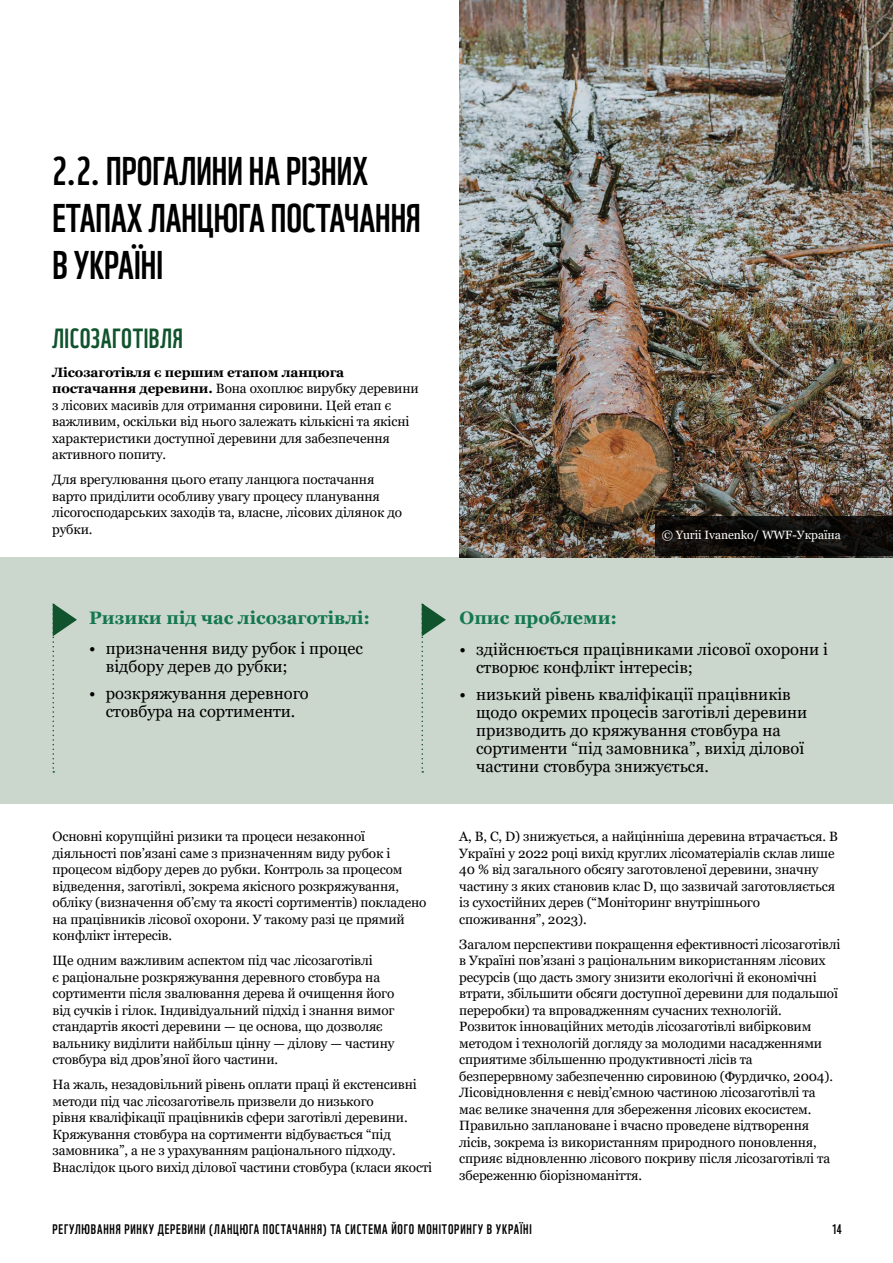
<style>
.page{position:relative;width:893px;height:1263px;background:#fff}
.page>*{position:absolute;margin:0;border:0;box-sizing:border-box;transform-origin:0 0}
.t1{font:39px/46.8px "WWF";color:#000}
.t2{font:27px "WWF";letter-spacing:.02em;color:#10532c}
.t3{font:700 18px "Georgia";color:#137750}
.t4{font:16.5px/18px "Georgia";color:#000}
.t5{font:13.5px/16.5px "Georgia";letter-spacing:-.01em;color:#000}
.t6{font:13.5px "WWF";letter-spacing:.06em;color:#000}
.t7{font:12px "Georgia";letter-spacing:-.005em;color:#fff}
.s1{font-weight:700}
</style>
<div class="page">
<div style="left:0;top:557px;width:893px;height:247px;background:#cbd6cc"></div>
<svg style="left:53px;top:603px;width:24px;height:170px"></svg>
<svg style="left:421px;top:603px;width:25px;height:170px"></svg>
<img style="left:459px;top:0;width:434px;height:557px">
<svg style="left:655px;top:516px;width:238px;height:40px;background:#0f0d0a"></svg>
<h1 class="t1" style="left:53px;top:144px;width:370px">2.2. ПРОГАЛИНИ НА РІЗНИХ<br>ЕТАПАХ ЛАНЦЮГА ПОСТАЧАННЯ<br>В УКРАЇНІ</h1>
<h2 class="t2" style="left:52px;top:317px;width:132px">ЛІСОЗАГОТІВЛЯ</h2>
<p class="t5" style="left:52px;top:364px;width:368px"><span class="s1">Лісозаготівля є першим етапом ланцюга постачання деревини.</span> Вона охоплює вирубку деревини з лісових масивів для отримання сировини. Цей етап є важливим, оскільки від нього залежать кількісні та якісні характеристики доступної деревини для забезпечення активного попиту.</p>
<p class="t5" style="left:52px;top:471px;width:352px">Для врегулювання цього етапу ланцюга постачання варто приділити особливу увагу процесу планування лісогосподарських заходів та, власне, лісових ділянок до рубки.</p>
<p class="t7" style="left:662px;top:527px;width:181px">© Yurii Ivanenko/ WWF-Україна</p>
<h3 class="t3" style="left:89px;top:606px;width:282px">Ризики під час лісозаготівлі:</h3>
<p class="t4" style="left:106px;top:640px;width:259px;text-indent:-17px">• призначення виду рубок і процес відбору дерев до рубки;</p>
<p class="t4" style="left:89px;top:684px;width:221px;text-align:center">• розкряжування деревного стовбура на сортименти.</p>
<p class="t5" style="left:53px;top:829px;width:375px">Основні корупційні ризики та процеси незаконної діяльності пов’язані саме з призначенням виду рубок і процесом відбору дерев до рубки. Контроль за процесом відведення, заготівлі, зокрема якісного розкряжування, обліку (визначення об’єму та якості сортиментів) покладено на працівників лісової охорони. У такому разі це прямий конфлікт інтересів.</p>
<p class="t5" style="left:53px;top:953px;width:343px">Ще одним важливим аспектом під час лісозаготівлі<br>є раціональне розкряжування деревного стовбура на сортименти після звалювання дерева й очищення його від сучків і гілок. Індивідуальний підхід і знання вимог стандартів якості деревини — це основа, що дозволяє вальнику виділити найбільш цінну — ділову — частину стовбура від дров’яної його частини.</p>
<p class="t5" style="left:53px;top:1077px;width:381px">На жаль, незадовільний рівень оплати праці й екстенсивні методи під час лісозаготівель призвели до низького<br>рівня кваліфікації працівників сфери заготівлі деревини.<br>Кряжування стовбура на сортименти відбувається “під замовника”, а не з урахуванням раціонального підходу.<br>Внаслідок цього вихід ділової частини стовбура (класи якості</p>
<h3 class="t3" style="left:460px;top:606px;width:159px">Опис проблеми:</h3>
<p class="t4" style="left:476px;top:641px;width:353px;text-indent:-16px">• здійснюється працівниками лісової охорони і створює конфлікт інтересів;</p>
<p class="t4" style="left:476px;top:685px;width:333px;text-indent:-16px">• низький рівень кваліфікації працівників щодо окремих процесів заготівлі деревини призводить до кряжування стовбура на сортименти “під замовника”, вихід ділової частини стовбура знижується.</p>
<p class="t5" style="left:459px;top:829px;width:380px">A, B, C, D) знижується, а найцінніша деревина втрачається. В Україні у 2022 році вихід круглих лісоматеріалів склав лише 40 % від загального обсягу заготовленої деревини, значну частину з яких становив клас D, що зазвичай заготовляється із сухостійних дерев (“Моніторинг внутрішнього споживання”, 2023).</p>
<p class="t5" style="left:459px;top:936px;width:383px">Загалом перспективи покращення ефективності лісозаготівлі в Україні пов’язані з раціональним використанням лісових ресурсів (що дасть змогу знизити екологічні й економічні втрати, збільшити обсяги доступної деревини для подальшої переробки) та впровадженням сучасних технологій.<br>Розвиток інноваційних методів лісозаготівлі вибірковим методом і технологій догляду за молодими насадженнями сприятиме збільшенню продуктивності лісів та безперервному забезпеченню сировиною (Фурдичко, 2004).<br>Лісовідновлення є невід’ємною частиною лісозаготівлі та має велике значення для збереження лісових екосистем.<br>Правильно заплановане і вчасно проведене відтворення лісів, зокрема із використанням природного поновлення, сприяє відновленню лісового покриву після лісозаготівлі та збереженню біорізноманіття.</p>
<p class="t6" style="left:53px;top:1219px;width:481px">РЕГУЛЮВАННЯ РИНКУ ДЕРЕВИНИ (ЛАНЦЮГА ПОСТАЧАННЯ) ТА СИСТЕМА ЙОГО МОНІТОРИНГУ В УКРАЇНІ</p>
<p class="t6" style="left:832px;top:1219px;width:11px">14</p>
</div>
